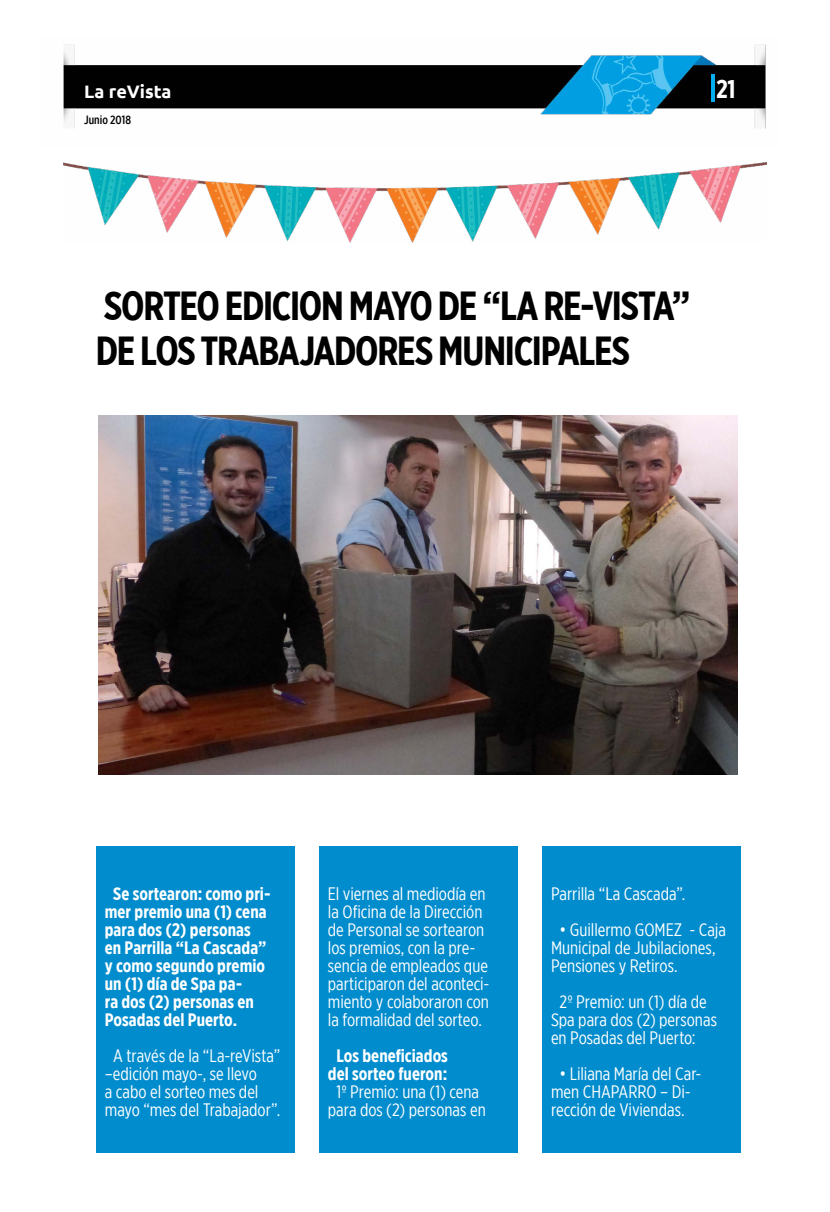
<style>
.page{position:relative;width:830px;height:1212px;background:#fff}
.page>*{position:absolute;margin:0;border:0;box-sizing:border-box;transform-origin:0 0}
.t1{font:700 40.5px/45px "Gotham X Narrow";letter-spacing:-.03em;color:#000}
.t2{font:700 25.5px "Gotham X Narrow";color:#fff}
.t3{font:18px/18px "Gotham X Narrow";color:#fff}
.t4{font:700 18px/18px "Gotham X Narrow";letter-spacing:.005em;color:#fff}
.t5{font:700 18px "Ubuntu";color:#fff}
.t6{font:500 12px "Gotham X Narrow";color:#000}
</style>
<div class="page">
<img style="left:63px;top:44px;width:703px;height:85px">
<hr style="left:711px;top:74px;width:3px;height:27px;background:#00aeef">
<div style="left:97px;top:846px;width:198px;height:306px;background:#008ccd"></div>
<div style="left:319px;top:846px;width:198px;height:306px;background:#008ccd"></div>
<div style="left:542px;top:846px;width:198px;height:306px;background:#008ccd"></div>
<img style="left:64px;top:162px;width:701px;height:80px">
<img style="left:99px;top:415px;width:638px;height:359px">
<p class="t5" style="left:84px;top:80px;width:89px">La reVista</p>
<p class="t6" style="left:84px;top:113px;width:48px">Junio 2018</p>
<h2 class="t2" style="left:715px;top:73px;width:21px">21</h2>
<h1 class="t1" style="left:96px;top:283px;width:596px">SORTEO EDICION MAYO DE “LA RE-VISTA”<br>DE LOS TRABAJADORES MUNICIPALES</h1>
<p class="t4" style="left:105px;top:885px;width:167px;text-indent:8px">Se sortearon: como pri&shy;mer premio una (1) cena para dos (2) personas en Parrilla “La Cascada” y como segundo premio un (1) día de Spa pa-<br>ra dos (2) personas en<br>Posadas del Puerto.</p>
<p class="t3" style="left:105px;top:1046px;width:177px;text-indent:8px">A través de la “La-reVista” –edición mayo-, se llevo<br>a cabo el sorteo mes del mayo “mes del Trabajador”.</p>
<p class="t3" style="left:328px;top:884px;width:163px">El viernes al mediodía en la Oficina de la Dirección de Personal se sortearon los premios, con la pre&shy;sencia de empleados que participaron del aconteci&shy;miento y colaboraron con la formalidad del sorteo.</p>
<p class="t4" style="left:328px;top:1047px;width:121px;text-align:center">Los beneficiados del sorteo fueron:</p>
<p class="t3" style="left:328px;top:1082px;width:159px;text-align:center">1º Premio: una (1) cena para dos (2) personas en</p>
<p class="t3" style="left:550px;top:884px;width:136px">Parrilla “La Cascada”.</p>
<p class="t3" style="left:550px;top:920px;width:176px;text-indent:8px">• Guillermo GOMEZ - Caja<br>Municipal de Jubilaciones,<br>Pensiones y Retiros.</p>
<p class="t3" style="left:550px;top:992px;width:167px;text-indent:8px">2º Premio: un (1) día de<br>Spa para dos (2) personas en Posadas del Puerto:</p>
<p class="t3" style="left:550px;top:1064px;width:152px;text-indent:9px">• Liliana María del Car&shy;men CHAPARRO – Di&shy;rección de Viviendas.</p>
</div>
